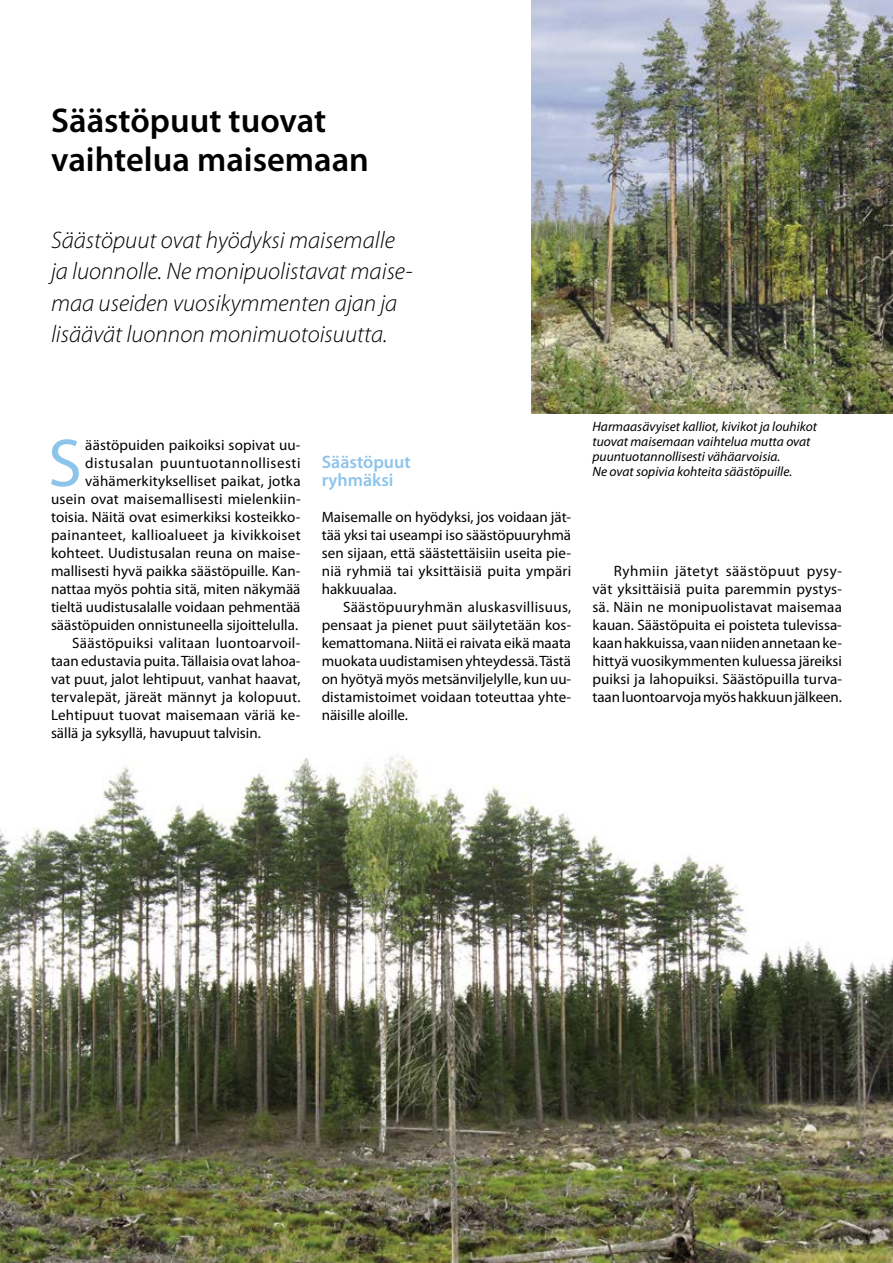
<style>
.page{position:relative;width:893px;height:1263px;background:#fff}
.page>*{position:absolute;margin:0;border:0;box-sizing:border-box;transform-origin:0 0}
.t1{font:68.4px "Myriad Pro";color:#8dc4eb}
.t2{font:600 34.5px/39px "Myriad Pro";color:#000}
.t3{font:italic 300 24px/31.5px "Myriad Pro";color:#000}
.t4{font:600 18px/18px "Myriad Pro";color:#8dc4eb}
.t5{font:15px/18px "Myriad Pro";letter-spacing:.005em;color:#000;text-align:justify}
.t6{font:15px "Myriad Pro";letter-spacing:.025em;color:#000}
.t7{font:15px "Myriad Pro";letter-spacing:.035em;color:#000}
.t8{font:italic 13.5px/15px "Myriad Pro";color:#000}
</style>
<div class="page">
<img style="left:0;top:756px;width:893px;height:507px">
<img style="left:532px;top:0;width:361px;height:414px">
<h2 class="t2" style="left:51px;top:102px;width:319px">Säästöpuut tuovat vaihtelua maisemaan</h2>
<h3 class="t3" style="left:51px;top:225px;width:363px">Säästöpuut ovat hyödyksi maisemalle ja luonnolle. Ne monipuolistavat maise&shy;maa useiden vuosikymmenten ajan ja lisäävät luonnon monimuotoisuutta.</h3>
<h1 class="t1" style="left:48px;top:426px;width:35px">S</h1>
<p class="t5" style="left:85px;top:436px;width:217px">äästöpuiden paikoiksi sopivat uu-</p>
<p class="t7" style="left:85px;top:455px;width:217px">distusalan puuntuotannollisesti</p>
<p class="t5" style="left:85px;top:472px;width:217px">vähämerkitykselliset paikat, jotka</p>
<p class="t5" style="left:51px;top:490px;width:251px">usein ovat maisemallisesti mielenkiin-</p>
<p class="t5" style="left:51px;top:508px;width:251px">toisia. Näitä ovat esimerkiksi kosteikko-</p>
<p class="t6" style="left:51px;top:527px;width:251px">painanteet, kallioalueet ja kivikkoiset</p>
<p class="t5" style="left:51px;top:544px;width:251px">kohteet. Uudistusalan reuna on maise-</p>
<p class="t5" style="left:51px;top:562px;width:251px">mallisesti hyvä paikka säästöpuille. Kan-</p>
<p class="t5" style="left:51px;top:580px;width:251px">nattaa myös pohtia sitä, miten näkymää</p>
<p class="t5" style="left:51px;top:598px;width:251px">tieltä uudistusalalle voidaan pehmentää</p>
<p class="t5" style="left:51px;top:616px;width:249px">säästöpuiden onnistuneella sijoittelulla.</p>
<p class="t5" style="left:72px;top:634px;width:230px">Säästöpuiksi valitaan luontoarvoil-</p>
<p class="t5" style="left:51px;top:652px;width:251px">taan edustavia puita. Tällaisia ovat lahoa-</p>
<p class="t5" style="left:51px;top:670px;width:251px">vat puut, jalot lehtipuut, vanhat haavat,</p>
<p class="t5" style="left:51px;top:688px;width:251px">tervalepät, järeät männyt ja kolopuut.</p>
<p class="t5" style="left:51px;top:706px;width:251px">Lehtipuut tuovat maisemaan väriä ke-</p>
<p class="t5" style="left:51px;top:724px;width:211px">sällä ja syksyllä, havupuut talvisin.</p>
<p class="t4" style="left:322px;top:453px;width:90px">Säästöpuut ryhmäksi</p>
<p class="t5" style="left:322px;top:508px;width:251px">Maisemalle on hyödyksi, jos voidaan jät&shy;tää yksi tai useampi iso säästöpuuryhmä sen sijaan, että säästettäisiin useita pie&shy;niä ryhmiä tai yksittäisiä puita ympäri hakkuualaa.</p>
<p class="t5" style="left:322px;top:598px;width:251px;text-indent:21px">Säästöpuuryhmän aluskasvillisuus, pensaat ja pienet puut säilytetään kos&shy;kemattomana. Niitä ei raivata eikä maata muokata uudistamisen yhteydessä. Tästä on hyötyä myös metsänviljelylle, kun uu&shy;distamistoimet voidaan toteuttaa yhte&shy;näisille aloille.</p>
<p class="t8" style="left:592px;top:419px;width:226px">Harmaasävyiset kalliot, kivikot ja louhikot tuovat maisemaan vaihtelua mutta ovat puuntuotannollisesti vähäarvoisia.<br>Ne ovat sopivia kohteita säästöpuille.</p>
<p class="t5" style="left:592px;top:562px;width:251px;text-indent:21px">Ryhmiin jätetyt säästöpuut pysy&shy;vät yksittäisiä puita paremmin pystys&shy;sä. Näin ne monipuolistavat maisemaa kauan. Säästöpuita ei poisteta tulevissa&shy;kaan hakkuissa, vaan niiden annetaan ke&shy;hittyä vuosikymmenten kuluessa järeiksi puiksi ja lahopuiksi. Säästöpuilla turva&shy;taan luontoarvoja myös hakkuun jälkeen.</p>
</div>
